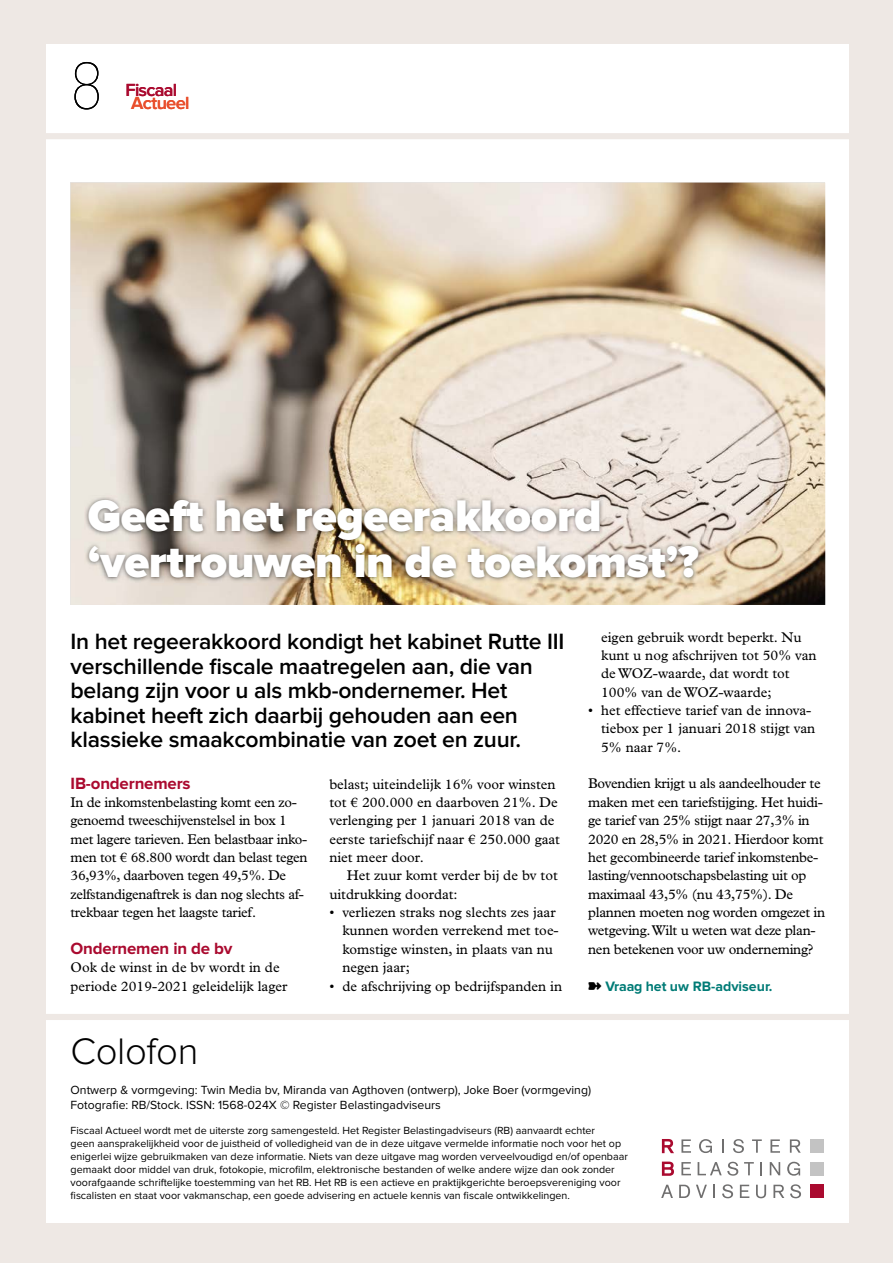
<style>
.page{position:relative;width:893px;height:1263px;background:#eee8e4}
.page>*{position:absolute;margin:0;border:0;box-sizing:border-box;transform-origin:0 0}
.t1{font:100 64.2px "Glypha LT Std";color:#000}
.t2{font:900 45.9px/45.9px "Proxima Nova";letter-spacing:-.01em;color:#fff}
.t3{font:300 38.25px "Proxima Nova";letter-spacing:-.01em;color:#000}
.t4{font:600 22.95px/24.5px "Proxima Nova";letter-spacing:-.01em;color:#000}
.t5{font:600 18.15px "Proxima Nova";letter-spacing:-.04em;color:#aa0a2f}
.t6{font:600 18.15px "Proxima Nova";letter-spacing:-.035em;color:#e94f2d}
.t7{font:700 16.8px "Proxima Nova";letter-spacing:-.01em;color:#aa0a2f}
.t8{font:14.1px/18.3px "Plantin Std";letter-spacing:-.02em;color:#000}
.t9{font:14.1px/18.3px "Plantin Std";color:#000}
.t10{font:700 14.1px "Proxima Nova";color:#007b76}
.t11{font:12.3px/14.7px "Proxima Nova";color:#000}
.t12{font:10.65px/12.9px "Proxima Nova";color:#000}
</style>
<div class="page">
<div style="left:47px;top:44px;width:802px;height:1179px;background:#fff"></div>
<div style="left:0;top:1014px;width:882px;height:6px;background:#eee8e4"></div>
<div style="left:0;top:133px;width:893px;height:6px;background:#eee8e4"></div>
<img style="left:71px;top:183px;width:754px;height:422px">
<svg style="left:662px;top:1139px;width:12px;height:14px"></svg>
<svg style="left:681px;top:1139px;width:10px;height:14px"></svg>
<svg style="left:699px;top:1139px;width:13px;height:14px"></svg>
<svg style="left:722px;top:1139px;width:2px;height:14px"></svg>
<svg style="left:733px;top:1139px;width:11px;height:14px"></svg>
<svg style="left:752px;top:1139px;width:10px;height:14px"></svg>
<svg style="left:770px;top:1139px;width:10px;height:14px"></svg>
<svg style="left:790px;top:1139px;width:11px;height:14px"></svg>
<svg style="left:662px;top:1161px;width:12px;height:15px"></svg>
<svg style="left:681px;top:1162px;width:10px;height:13px"></svg>
<svg style="left:698px;top:1162px;width:40px;height:14px"></svg>
<svg style="left:744px;top:1162px;width:10px;height:13px"></svg>
<svg style="left:760px;top:1162px;width:2px;height:13px"></svg>
<svg style="left:770px;top:1162px;width:10px;height:13px"></svg>
<svg style="left:787px;top:1162px;width:13px;height:14px"></svg>
<svg style="left:661px;top:1185px;width:12px;height:13px"></svg>
<svg style="left:679px;top:1185px;width:11px;height:13px"></svg>
<svg style="left:696px;top:1185px;width:11px;height:13px"></svg>
<svg style="left:713px;top:1185px;width:2px;height:13px"></svg>
<svg style="left:722px;top:1184px;width:11px;height:14px"></svg>
<svg style="left:740px;top:1185px;width:9px;height:13px"></svg>
<svg style="left:756px;top:1185px;width:10px;height:13px"></svg>
<svg style="left:773px;top:1185px;width:11px;height:13px"></svg>
<svg style="left:790px;top:1184px;width:11px;height:14px"></svg>
<div style="left:810px;top:1185px;width:13px;height:13px;background:#aa0a2f"></div>
<div style="left:810px;top:1162px;width:13px;height:13px;background:#c3c3c3"></div>
<div style="left:810px;top:1139px;width:13px;height:14px;background:#c3c3c3"></div>
<img style="left:84px;top:495px;width:619px;height:87px">
<h1 class="t1" style="left:71px;top:49px;width:34px">8</h1>
<h3 class="t5" style="left:125px;top:81px;width:53px">Fiscaal</h3>
<h3 class="t6" style="left:131px;top:95px;width:60px">Actueel</h3>
<h2 class="t2" style="left:88px;top:495px;width:612px">Geeft het regeerakkoord ‘vertrouwen in de toekomst’?</h2>
<h3 class="t4" style="left:71px;top:630px;width:495px">In het regeerakkoord kondigt het kabinet Rutte III verschillende fiscale maatregelen aan, die van belang zijn voor u als mkb-ondernemer. Het kabinet heeft zich daarbij gehouden aan een klassieke smaakcombinatie van zoet en zuur.</h3>
<h3 class="t7" style="left:71px;top:775px;width:122px">IB-ondernemers</h3>
<p class="t8" style="left:71px;top:793px;width:238px">In de inkomstenbelasting komt een zo&shy;genoemd tweeschijvenstelsel in box 1 met lagere tarieven. Een belastbaar inko&shy;men tot € 68.800 wordt dan belast tegen 36,93%, daarboven tegen 49,5%. De zelfstandigenaftrek is dan nog slechts af&shy;trekbaar tegen het laagste tarief.</p>
<h3 class="t7" style="left:71px;top:940px;width:163px">Ondernemen in de bv</h3>
<h3 class="t9" style="left:71px;top:958px;width:218px">Ook de winst in de bv wordt in de periode 2019-2021 geleidelijk lager</h3>
<h3 class="t9" style="left:329px;top:775px;width:232px">belast; uiteindelijk 16% voor winsten tot € 200.000 en daarboven 21%. De verlenging per 1 januari 2018 van de eerste tariefschijf naar € 250.000 gaat niet meer door.</h3>
<h3 class="t9" style="left:329px;top:866px;width:230px;text-indent:17px">Het zuur komt verder bij de bv tot uitdrukking doordat:</h3>
<h3 class="t9" style="left:342px;top:903px;width:218px;text-indent:-13px">• verliezen straks nog slechts zes jaar kunnen worden verrekend met toe&shy;komstige winsten, in plaats van nu negen jaar;</h3>
<h3 class="t9" style="left:329px;top:977px;width:234px">• de afschrijving op bedrijfspanden in</h3>
<h3 class="t9" style="left:601px;top:628px;width:217px">eigen gebruik wordt beperkt. Nu kunt u nog afschrijven tot 50% van de WOZ-waarde, dat wordt tot<br>100% van de WOZ-waarde;</h3>
<h3 class="t9" style="left:601px;top:701px;width:216px;text-indent:-13px">• het effectieve tarief van de innova&shy;tiebox per 1 januari 2018 stijgt van<br>5% naar 7%.</h3>
<p class="t8" style="left:588px;top:775px;width:239px">Bovendien krijgt u als aandeelhouder te maken met een tariefstijging. Het huidi&shy;ge tarief van 25% stijgt naar 27,3% in 2020 en 28,5% in 2021. Hierdoor komt het gecombineerde tarief inkomstenbe&shy;lasting/vennootschapsbelasting uit op maximaal 43,5% (nu 43,75%). De plannen moeten nog worden omgezet in wetgeving. Wilt u weten wat deze plan&shy;nen betekenen voor uw onderneming?</p>
<h3 class="t10" style="left:605px;top:979px;width:168px">Vraag het uw RB-adviseur.</h3>
<h3 class="t3" style="left:71px;top:1034px;width:129px">Colofon</h3>
<p class="t11" style="left:71px;top:1083px;width:522px">Ontwerp &amp; vormgeving: Twin Media bv, Miranda van Agthoven (ontwerp), Joke Boer (vormgeving)<br>Fotografie: RB/Stock. ISSN: 1568-024X © Register Belastingadviseurs</p>
<p class="t12" style="left:71px;top:1125px;width:559px">Fiscaal Actueel wordt met de uiterste zorg samengesteld. Het Register Belastingadviseurs (RB) aanvaardt echter<br>geen aansprakelijkheid voor de juistheid of volledigheid van de in deze uitgave vermelde informatie noch voor het op enigerlei wijze gebruikmaken van deze informatie. Niets van deze uitgave mag worden verveelvoudigd en/of openbaar gemaakt door middel van druk, fotokopie, microfilm, elektronische bestanden of welke andere wijze dan ook zonder voorafgaande schriftelijke toestemming van het RB. Het RB is een actieve en praktijkgerichte beroepsvereniging voor fiscalisten en staat voor vakmanschap, een goede advisering en actuele kennis van fiscale ontwikkelingen.</p>
</div>
